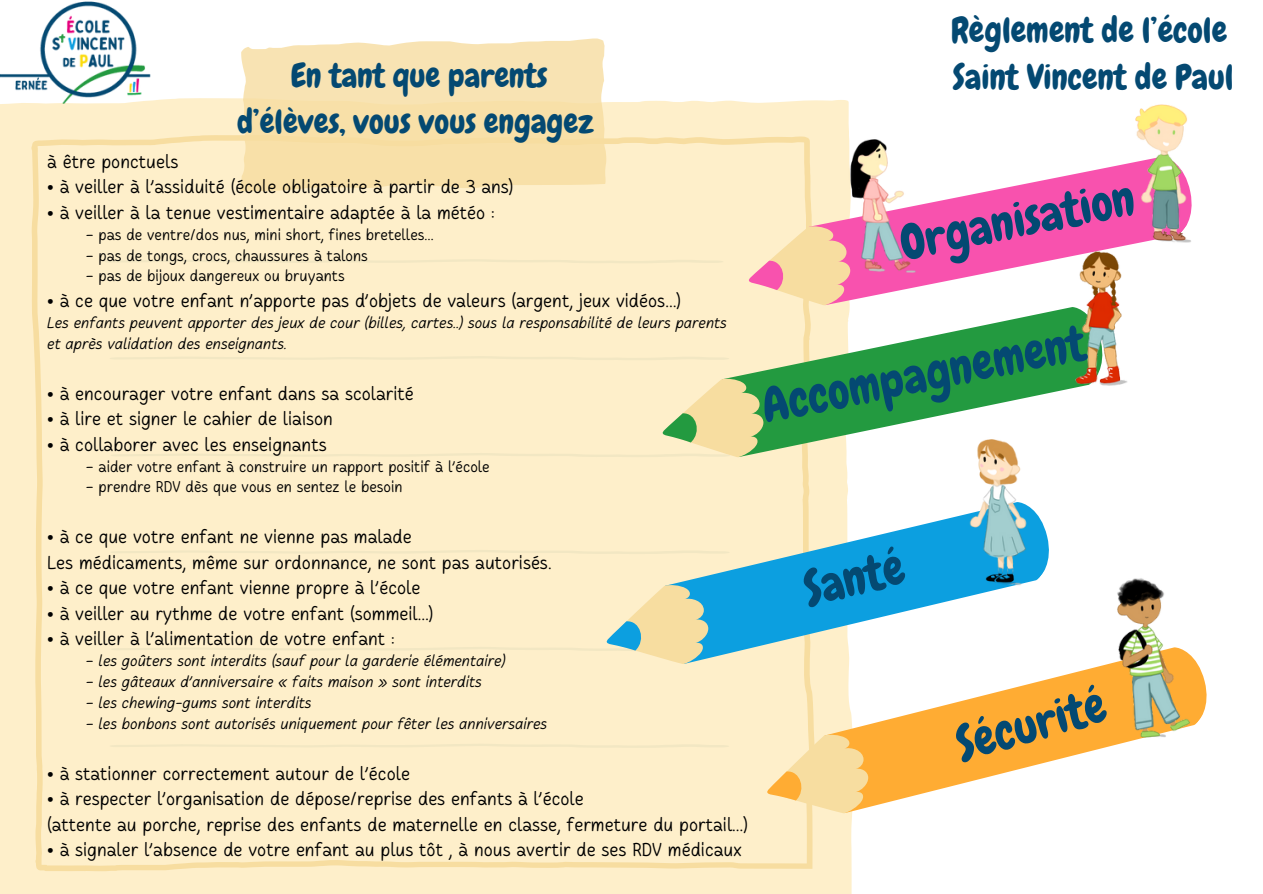
<style>
.page{position:relative;width:1263px;height:894px;background:#fff}
.page>*{position:absolute;margin:0;border:0;box-sizing:border-box;transform-origin:0 0}
.t1{font:48px "Chewy";color:#044972}
.t2{font:34.5px "Chewy";color:#044972}
.t3{font:33px "Chewy";color:#044972}
.t4{font:18.6px/25.5px "Cakerolli";color:#000}
.t5{font:italic 15.45px "Cakerolli";color:#000}
.t6{font:15.45px "Cakerolli";color:#000}
.s1{font-style:normal}
</style>
<div class="page">
<div style="left:0;top:98px;width:794px;height:795px;background:#feefca"></div>
<div style="left:31px;top:135px;width:763px;height:735px;background:#feefca"></div>
<svg style="left:240px;top:38px;width:366px;height:153px;background:#f8e2b0"></svg>
<div style="left:101px;top:259px;width:589px;height:488px;background:#feefca"></div>
<svg style="left:794px;top:838px;width:44px;height:55px;background:#fdedc5"></svg>
<svg style="left:765px;top:803px;width:120px;height:35px"></svg>
<div style="left:690px;top:160px;width:81px;height:198px;background:#feefca"></div>
<svg style="left:827px;top:176px;width:237px;height:182px;background:#ad8892"></svg>
<svg style="left:747px;top:211px;width:24px;height:118px;background:#fddbc6"></svg>
<svg style="left:634px;top:358px;width:369px;height:445px;background:#eae6bb"></svg>
<svg style="left:674px;top:366px;width:329px;height:368px;background:#7bbc77"></svg>
<svg style="left:688px;top:783px;width:315px;height:11px"></svg>
<svg style="left:678px;top:380px;width:219px;height:374px;background:#83bc76"></svg>
<svg style="left:685px;top:409px;width:346px;height:374px"></svg>
<svg style="left:605px;top:569px;width:122px;height:119px;background:#c9d8c2"></svg>
<img style="left:897px;top:374px;width:143px;height:277px">
<img style="left:1031px;top:518px;width:176px;height:248px">
<img style="left:1064px;top:104px;width:128px;height:133px">
<img style="left:1003px;top:237px;width:188px;height:163px">
<img style="left:771px;top:98px;width:233px;height:241px">
<img style="left:0;top:1px;width:151px;height:124px">
<p class="t2" style="left:951px;top:8px;width:277px">Règlement de l’école</p>
<p class="t3" style="left:291px;top:54px;width:258px">En tant que parents</p>
<p class="t2" style="left:953px;top:55px;width:282px">Saint Vincent de Paul</p>
<p class="t3" style="left:237px;top:100px;width:358px">d’élèves, vous vous engagez</p>
<p class="t4" style="left:47px;top:150px;width:133px">à être ponctuels</p>
<p class="t4" style="left:47px;top:176px;width:468px">• à veiller à l’assiduité (école obligatoire à partir de 3 ans)</p>
<p class="t4" style="left:47px;top:201px;width:449px">• à veiller à la tenue vestimentaire adaptée à la météo :</p>
<h1 class="t6" style="left:86px;top:228px;width:349px">– pas de ventre/dos nus, mini short, fines bretelles…</h1>
<h2 class="t6" style="left:86px;top:249px;width:284px">– pas de tongs, crocs, chaussures à talons</h2>
<p class="t6" style="left:86px;top:270px;width:260px">– pas de bijoux dangereux ou bruyants</p>
<h2 class="t4" style="left:47px;top:289px;width:635px">• à ce que votre enfant n’apporte pas d’objets de valeurs (argent, jeux vidéos…)</h2>
<p class="t5" style="left:47px;top:316px;width:681px">Les enfants peuvent apporter des jeux de cour (billes, cartes..) sous la responsabilité de leurs parents</p>
<p class="t5" style="left:47px;top:337px;width:241px">et après validation des enseignants.</p>
<p class="t4" style="left:47px;top:382px;width:368px">• à encourager votre enfant dans sa scolarité</p>
<p class="t4" style="left:47px;top:407px;width:287px">• à lire et signer le cahier de liaison</p>
<p class="t4" style="left:47px;top:433px;width:281px">• à collaborer avec les enseignants</p>
<p class="t6" style="left:86px;top:460px;width:405px">– aider votre enfant à construire un rapport positif à l’école</p>
<p class="t6" style="left:86px;top:480px;width:318px">– prendre RDV dès que vous en sentez le besoin</p>
<p class="t4" style="left:47px;top:526px;width:366px">• à ce que votre enfant ne vienne pas malade</p>
<p class="t4" style="left:47px;top:551px;width:506px">Les médicaments, même sur ordonnance, ne sont pas autorisés.</p>
<p class="t4" style="left:47px;top:576px;width:375px">• à ce que votre enfant vienne propre à l’école</p>
<p class="t4" style="left:47px;top:602px;width:388px">• à veiller au rythme de votre enfant (sommeil…)</p>
<p class="t4" style="left:47px;top:627px;width:349px">• à veiller à l’alimentation de votre enfant :</p>
<p class="t5" style="left:86px;top:654px;width:421px"><span class="s1">–</span> les goûters sont interdits (sauf pour la garderie élémentaire)</p>
<p class="t5" style="left:86px;top:675px;width:398px">– les gâteaux d’anniversaire « faits maison » sont interdits</p>
<p class="t5" style="left:86px;top:696px;width:227px">– les chewing-gums sont interdits</p>
<p class="t5" style="left:86px;top:717px;width:463px">– les bonbons sont autorisés uniquement pour fêter les anniversaires</p>
<p class="t4" style="left:47px;top:762px;width:364px">• à stationner correctement autour de l’école</p>
<p class="t4" style="left:47px;top:787px;width:702px">• à respecter l’organisation de dépose/reprise des enfants à l’école<br>(attente au porche, reprise des enfants de maternelle en classe, fermeture du portail…)</p>
<p class="t4" style="left:47px;top:838px;width:696px">• à signaler l’absence de votre enfant au plus tôt , à nous avertir de ses RDV médicaux</p>
<p class="t1" style="left:894px;top:213px;width:240px;rotate:-11deg">Organisation</p>
<p class="t1" style="left:756px;top:376px;width:330px;rotate:-11deg">Accompagnement</p>
<p class="t1" style="left:797px;top:560px;width:103px;rotate:-14deg">Santé</p>
<p class="t1" style="left:949px;top:716px;width:155px;rotate:-16deg">Sécurité</p>
</div>
